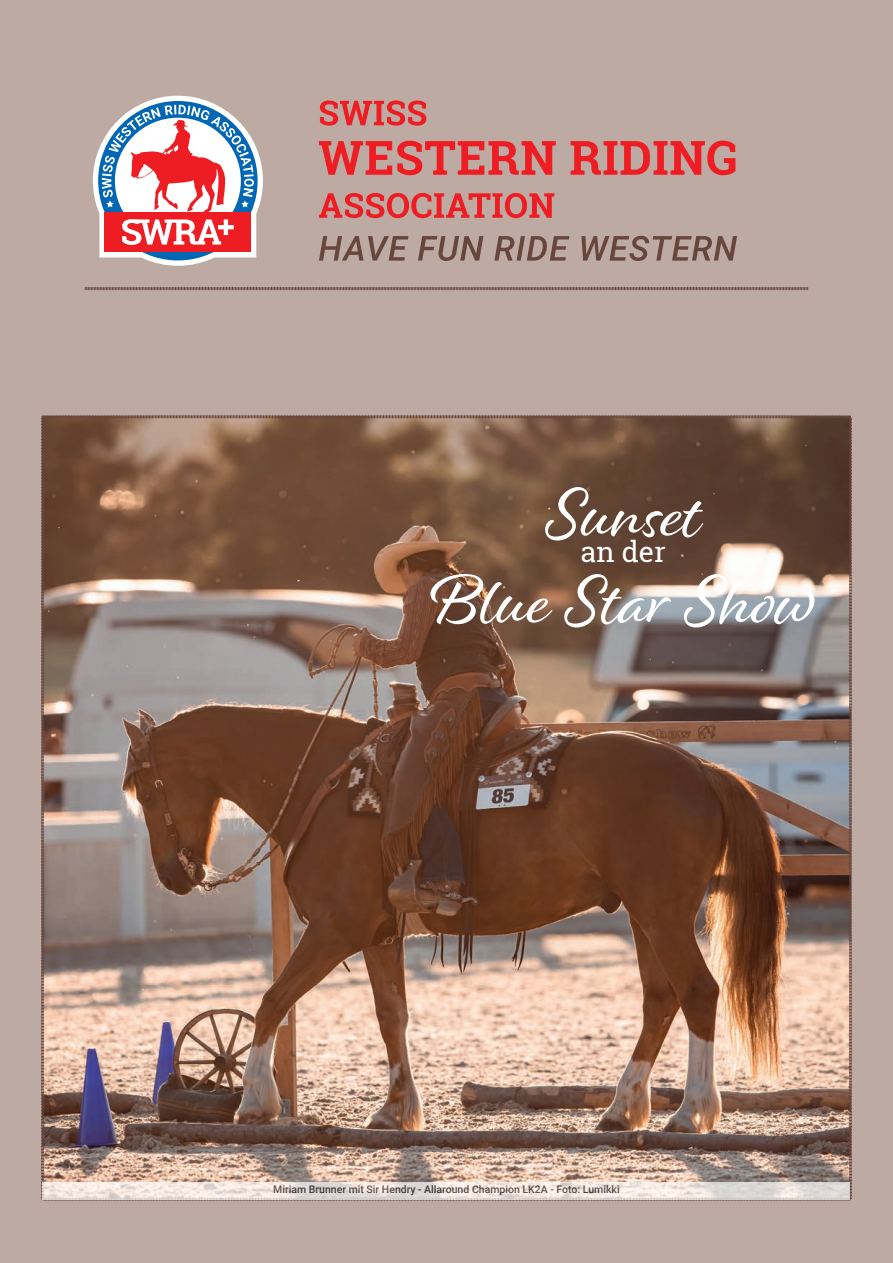
<style>
.page{position:relative;width:893px;height:1263px;background:#bcaaa3}
.page>*{position:absolute;margin:0;border:0;box-sizing:border-box;transform-origin:0 0}
.t1{font:72px "Alisha";color:#fff}
.t2{font:28.5px "Roboto Slab";color:#fff}
.t3{font:500 10.5px "Roboto";color:#231f20}
</style>
<div class="page">
<img style="left:41px;top:415px;width:811px;height:786px">
<svg style="left:85px;top:287px;width:723px;height:3px;background:#83675e"></svg>
<svg style="left:93px;top:96px;width:170px;height:170px"></svg>
<svg style="left:320px;top:100px;width:106px;height:26px"></svg>
<svg style="left:319px;top:141px;width:237px;height:34px"></svg>
<svg style="left:571px;top:141px;width:164px;height:34px"></svg>
<svg style="left:319px;top:193px;width:235px;height:25px"></svg>
<svg style="left:319px;top:236px;width:89px;height:25px"></svg>
<svg style="left:418px;top:236px;width:65px;height:25px"></svg>
<svg style="left:494px;top:236px;width:75px;height:25px"></svg>
<svg style="left:581px;top:236px;width:156px;height:25px"></svg>
<svg style="left:43px;top:1182px;width:807px;height:17px;background:#ebe2dd"></svg>
<h1 class="t1" style="left:544px;top:469px;width:159px">Sunset</h1>
<h2 class="t2" style="left:581px;top:532px;width:87px">an der</h2>
<h1 class="t1" style="left:431px;top:556px;width:386px">Blue Star Show</h1>
<p class="t3" style="left:273px;top:1182px;width:348px">Miriam Brunner mit Sir Hendry - Allaround Champion LK2A - Foto: Lumikki</p>
</div>
